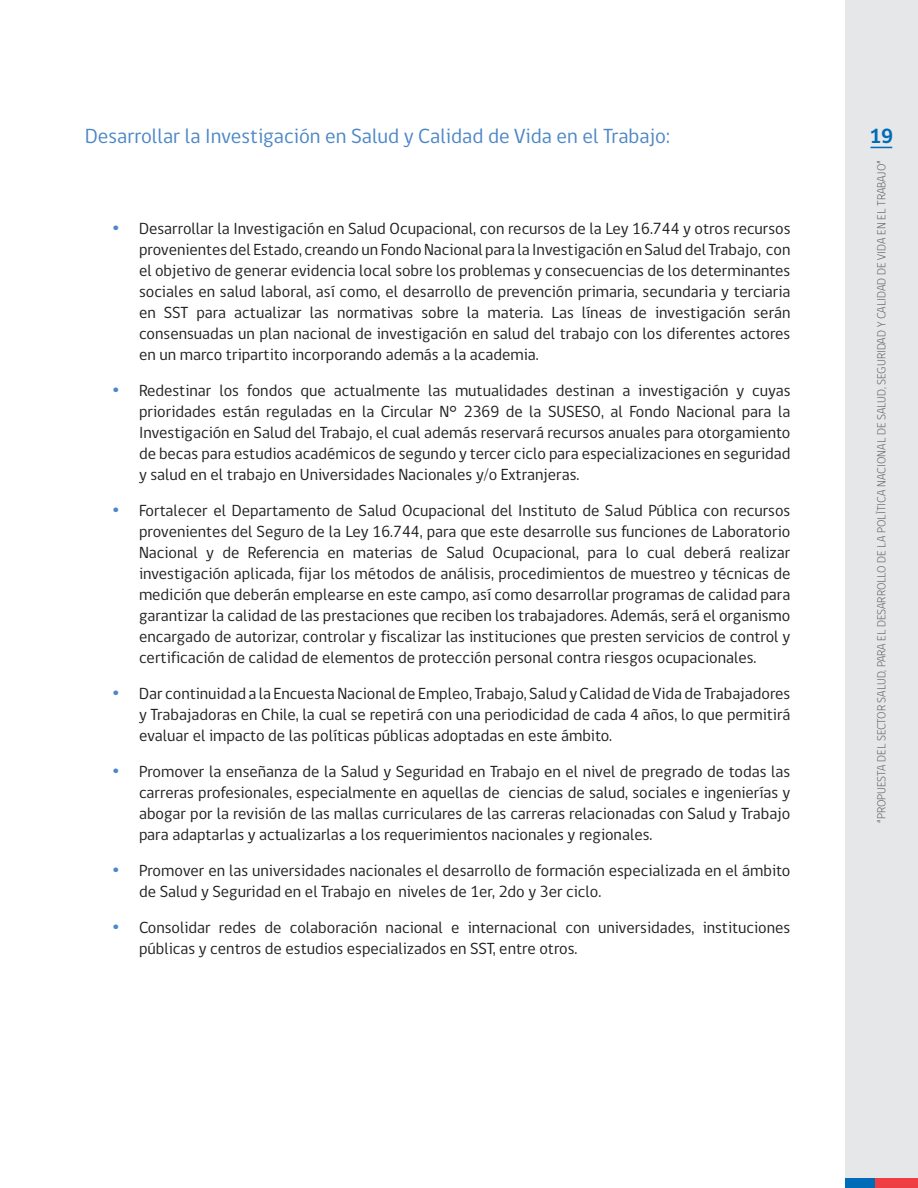
<style>
.page{position:relative;width:918px;height:1188px;background:#fff}
.page>*{position:absolute;margin:0;border:0;box-sizing:border-box;transform-origin:0 0}
.SUBTITULO{font:21px "gob CL";color:#4d87c6}
.t1{font:700 21px "gob CL";color:#006cb7}
.t2{font:16.5px/21px "gob CL";color:#231f20;text-align:justify}
.t3{font:300 12px "gob CL";color:#57585a}
.s1{color:#4d87c6}
</style>
<div class="page">
<div style="left:845px;top:0;width:73px;height:1188px;background:#e6e7e9"></div>
<div style="left:874px;top:1178px;width:44px;height:10px;background:#ee3d43"></div>
<div style="left:845px;top:1178px;width:29px;height:10px;background:#006cb7"></div>
<svg style="left:871px;top:147px;width:21px;height:1px"></svg>
<p class="SUBTITULO" style="left:85px;top:122px;width:586px">Desarrollar la Investigación en Salud y Calidad de Vida en el Trabajo:</p>
<p class="t2" style="left:139px;top:219px;width:653px;text-indent:-27px"><span class="s1">•</span> Desarrollar la Investigación en Salud Ocupacional, con recursos de la Ley 16.744 y otros recursos provenientes del Estado, creando un Fondo Nacional para la Investigación en Salud del Trabajo, con el objetivo de generar evidencia local sobre los problemas y consecuencias de los determinantes sociales en salud laboral, así como, el desarrollo de prevención primaria, secundaria y terciaria en SST para actualizar las normativas sobre la materia. Las líneas de investigación serán consensuadas un plan nacional de investigación en salud del trabajo con los diferentes actores en un marco tripartito incorporando además a la academia.</p>
<p class="t2" style="left:139px;top:381px;width:653px;text-indent:-27px"><span class="s1">•</span> Redestinar los fondos que actualmente las mutualidades destinan a investigación y cuyas prioridades están reguladas en la Circular N° 2369 de la SUSESO, al Fondo Nacional para la Investigación en Salud del Trabajo, el cual además reservará recursos anuales para otorgamiento de becas para estudios académicos de segundo y tercer ciclo para especializaciones en seguridad y salud en el trabajo en Universidades Nacionales y/o Extranjeras.</p>
<p class="t2" style="left:139px;top:501px;width:653px;text-indent:-27px"><span class="s1">•</span> Fortalecer el Departamento de Salud Ocupacional del Instituto de Salud Pública con recursos provenientes del Seguro de la Ley 16.744, para que este desarrolle sus funciones de Laboratorio Nacional y de Referencia en materias de Salud Ocupacional, para lo cual deberá realizar investigación aplicada, fijar los métodos de análisis, procedimientos de muestreo y técnicas de medición que deberán emplearse en este campo, así como desarrollar programas de calidad para garantizar la calidad de las prestaciones que reciben los trabajadores. Además, será el organismo encargado de autorizar, controlar y fiscalizar las instituciones que presten servicios de control y certificación de calidad de elementos de protección personal contra riesgos ocupacionales.</p>
<p class="t2" style="left:139px;top:684px;width:653px;text-indent:-27px"><span class="s1">•</span> Dar continuidad a la Encuesta Nacional de Empleo, Trabajo, Salud y Calidad de Vida de Trabajadores y Trabajadoras en Chile, la cual se repetirá con una periodicidad de cada 4 años, lo que permitirá evaluar el impacto de las políticas públicas adoptadas en este ámbito.</p>
<p class="t2" style="left:139px;top:762px;width:653px;text-indent:-27px"><span class="s1">•</span> Promover la enseñanza de la Salud y Seguridad en Trabajo en el nivel de pregrado de todas las carreras profesionales, especialmente en aquellas de ciencias de salud, sociales e ingenierías y abogar por la revisión de las mallas curriculares de las carreras relacionadas con Salud y Trabajo para adaptarlas y actualizarlas a los requerimientos nacionales y regionales.</p>
<p class="t2" style="left:139px;top:861px;width:653px;text-indent:-27px"><span class="s1">•</span> Promover en las universidades nacionales el desarrollo de formación especializada en el ámbito de Salud y Seguridad en el Trabajo en niveles de 1er, 2do y 3er ciclo.</p>
<p class="t2" style="left:139px;top:918px;width:653px;text-indent:-27px"><span class="s1">•</span> Consolidar redes de colaboración nacional e internacional con universidades, instituciones públicas y centros de estudios especializados en SST, entre otros.</p>
<p class="t1" style="left:869px;top:122px;width:25px">19</p>
<p class="t3" style="left:873px;top:823px;width:664px;rotate:-90deg">“PROPUESTA DEL SECTOR SALUD, PARA EL DESARROLLO DE LA POLÍTICA NACIONAL DE SALUD, SEGURIDAD Y CALIDAD DE VIDA EN EL TRABAJO”</p>
</div>
